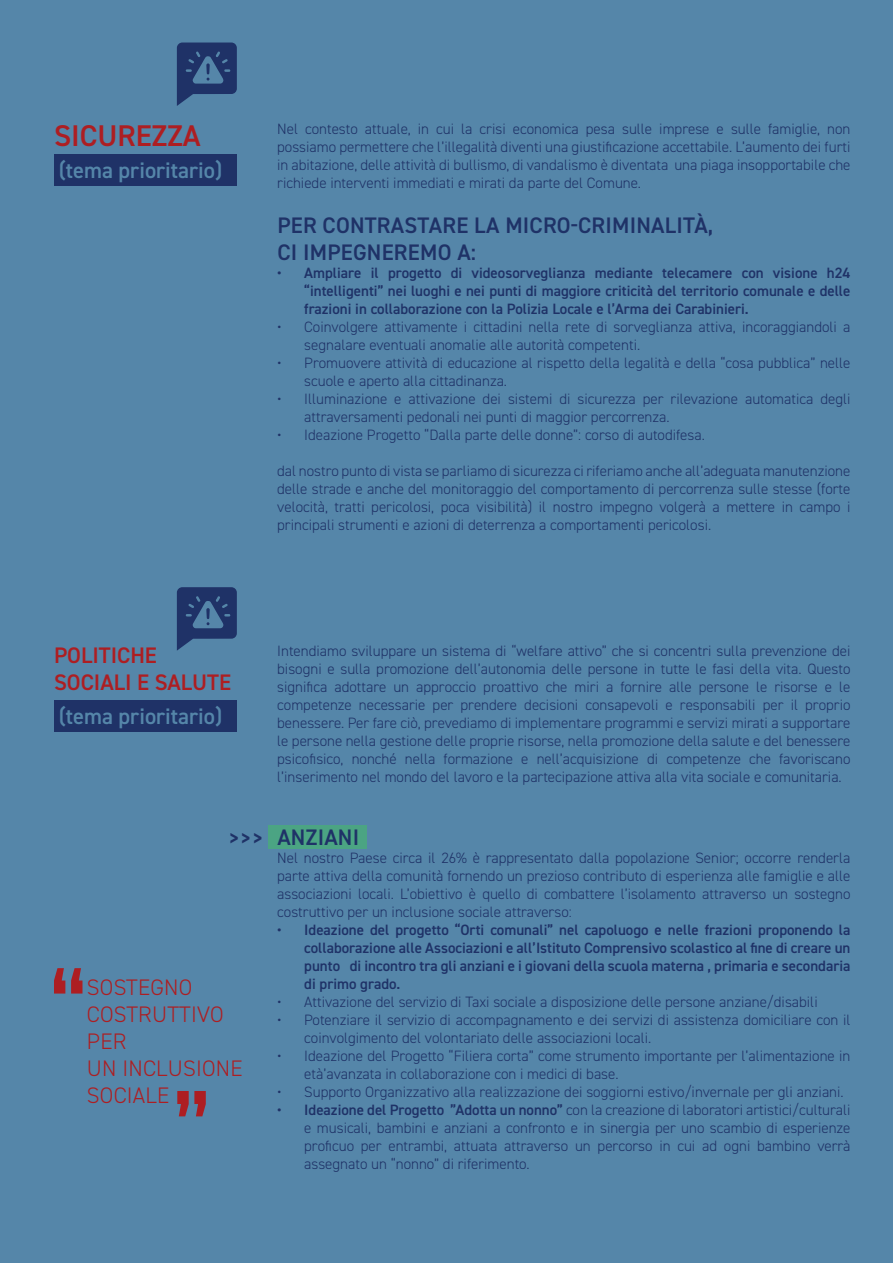
<style>
.page{position:relative;width:893px;height:1263px;background:#5586a9}
.page>*{position:absolute;margin:0;border:0;box-sizing:border-box;transform-origin:0 0}
.t1{font:600 30px "DIN2014";color:#ad1e22}
.t2{font:600 22.5px "DIN2014";letter-spacing:.01em;color:#1f3267}
.t3{font:300 22.5px "DIN2014";letter-spacing:.01em;color:#ad1e22}
.t4{font:600 22.5px "DIN2014";color:#5586a9}
.t5{font:600 22.5px "DIN2014";color:#ad1e22}
.t6{font:300 15px/18px "DIN2014";color:#1f3267;text-align:justify}
.t7{font:600 15px/18px "DIN2014";color:#1f3267;text-align:justify}
.s1{font-weight:600}
</style>
<div class="page">
<div style="left:54px;top:154px;width:183px;height:32px;background:#1f3267"></div>
<div style="left:54px;top:700px;width:183px;height:32px;background:#1f3267"></div>
<svg style="left:177px;top:43px;width:60px;height:63px"></svg>
<svg style="left:177px;top:587px;width:60px;height:64px"></svg>
<div style="left:269px;top:825px;width:98px;height:23px;background:#4ba483"></div>
<svg style="left:54px;top:968px;width:28px;height:25px"></svg>
<svg style="left:177px;top:1091px;width:29px;height:25px"></svg>
<p class="t1" style="left:54px;top:115px;width:148px">SICUREZZA</p>
<p class="t4" style="left:59px;top:156px;width:165px">(tema prioritario)</p>
<p class="t6" style="left:277px;top:120px;width:575px">Nel contesto attuale, in cui la crisi economica pesa sulle imprese e sulle famiglie, non possiamo permettere che l’illegalità diventi una giustificazione accettabile. L’aumento dei furti in abitazione, delle attività di bullismo, di vandalismo è diventata una piaga insopportabile che richiede interventi immediati e mirati da parte del Comune.</p>
<p class="t2" style="left:277px;top:210px;width:437px">PER CONTRASTARE LA MICRO-CRIMINALITÀ,</p>
<p class="t2" style="left:277px;top:237px;width:200px">CI IMPEGNEREMO A:</p>
<p class="t7" style="left:304px;top:263px;width:548px;text-indent:-27px">• Ampliare il progetto di videosorveglianza mediante telecamere con visione h24 “intelligenti” nei luoghi e nei punti di maggiore criticità del territorio comunale e delle frazioni in collaborazione con la Polizia Locale e l’Arma dei Carabinieri.</p>
<p class="t6" style="left:304px;top:318px;width:548px;text-indent:-27px">• Coinvolgere attivamente i cittadini nella rete di sorveglianza attiva, incoraggiandoli a segnalare eventuali anomalie alle autorità competenti.</p>
<p class="t6" style="left:304px;top:354px;width:548px;text-indent:-27px">• Promuovere attività di educazione al rispetto della legalità e della “cosa pubblica” nelle scuole e aperto alla cittadinanza.</p>
<p class="t6" style="left:304px;top:390px;width:548px;text-indent:-27px">• Illuminazione e attivazione dei sistemi di sicurezza per rilevazione automatica degli attraversamenti pedonali nei punti di maggior percorrenza.</p>
<p class="t6" style="left:277px;top:426px;width:429px">• Ideazione Progetto “Dalla parte delle donne”: corso di autodifesa.</p>
<p class="t6" style="left:277px;top:462px;width:575px">dal nostro punto di vista se parliamo di sicurezza ci riferiamo anche all’adeguata manutenzione delle strade e anche del monitoraggio del comportamento di percorrenza sulle stesse (forte velocità, tratti pericolosi, poca visibilità) il nostro impegno volgerà a mettere in campo i principali strumenti e azioni di deterrenza a comportamenti pericolosi.</p>
<p class="t5" style="left:54px;top:640px;width:104px">POLITICHE</p>
<p class="t5" style="left:54px;top:667px;width:179px">SOCIALI E SALUTE</p>
<p class="t4" style="left:59px;top:701px;width:165px">(tema prioritario)</p>
<p class="t6" style="left:277px;top:642px;width:575px">Intendiamo sviluppare un sistema di “welfare attivo” che si concentri sulla prevenzione dei bisogni e sulla promozione dell’autonomia delle persone in tutte le fasi della vita. Questo significa adottare un approccio proattivo che miri a fornire alle persone le risorse e le competenze necessarie per prendere decisioni consapevoli e responsabili per il proprio benessere. Per fare ciò, prevediamo di implementare programmi e servizi mirati a supportare le persone nella gestione delle proprie risorse, nella promozione della salute e del benessere psicofisico, nonché nella formazione e nell’acquisizione di competenze che favoriscano l’inserimento nel mondo del lavoro e la partecipazione attiva alla vita sociale e comunitaria.</p>
<p class="t2" style="left:228px;top:823px;width:37px">&gt;&gt;&gt;</p>
<p class="t3" style="left:87px;top:973px;width:107px">SOSTEGNO</p>
<p class="t3" style="left:87px;top:1000px;width:138px">COSTRUTTIVO</p>
<p class="t3" style="left:87px;top:1027px;width:41px">PER</p>
<p class="t3" style="left:87px;top:1054px;width:157px">UN INCLUSIONE</p>
<p class="t3" style="left:87px;top:1081px;width:84px">SOCIALE</p>
<p class="t2" style="left:277px;top:822px;width:83px">ANZIANI</p>
<p class="t6" style="left:277px;top:849px;width:575px">Nel nostro Paese circa il 26% è rappresentato dalla popolazione Senior; occorre renderla parte attiva della comunità fornendo un prezioso contributo di esperienza alle famiglie e alle associazioni locali. L’obiettivo è quello di combattere l’isolamento attraverso un sostegno costruttivo per un inclusione sociale attraverso:</p>
<p class="t7" style="left:304px;top:920px;width:548px;text-indent:-27px">• Ideazione del progetto “Orti comunali” nel capoluogo e nelle frazioni proponendo la collaborazione alle Associazioni e all’Istituto Comprensivo scolastico al fine di creare un punto di incontro tra gli anziani e i giovani della scuola materna , primaria e secondaria di primo grado.</p>
<p class="t6" style="left:277px;top:993px;width:542px">• Attivazione del servizio di Taxi sociale a disposizione delle persone anziane/disabili</p>
<p class="t6" style="left:304px;top:1011px;width:548px;text-indent:-27px">• Potenziare il servizio di accompagnamento e dei servizi di assistenza domiciliare con il coinvolgimento del volontariato delle associazioni locali.</p>
<p class="t6" style="left:304px;top:1047px;width:548px;text-indent:-27px">• Ideazione del Progetto “Filiera corta” come strumento importante per l’alimentazione in età’avanzata in collaborazione con i medici di base.</p>
<p class="t6" style="left:277px;top:1083px;width:568px">• Supporto Organizzativo alla realizzazione dei soggiorni estivo/invernale per gli anziani.</p>
<p class="t6" style="left:304px;top:1101px;width:548px;text-indent:-27px"><span class="s1">• Ideazione del Progetto ”Adotta un nonno”</span> con la creazione di laboratori artistici/culturali e musicali, bambini e anziani a confronto e in sinergia per uno scambio di esperienze proficuo per entrambi, attuata attraverso un percorso in cui ad ogni bambino verrà assegnato un “nonno” di riferimento.</p>
</div>
